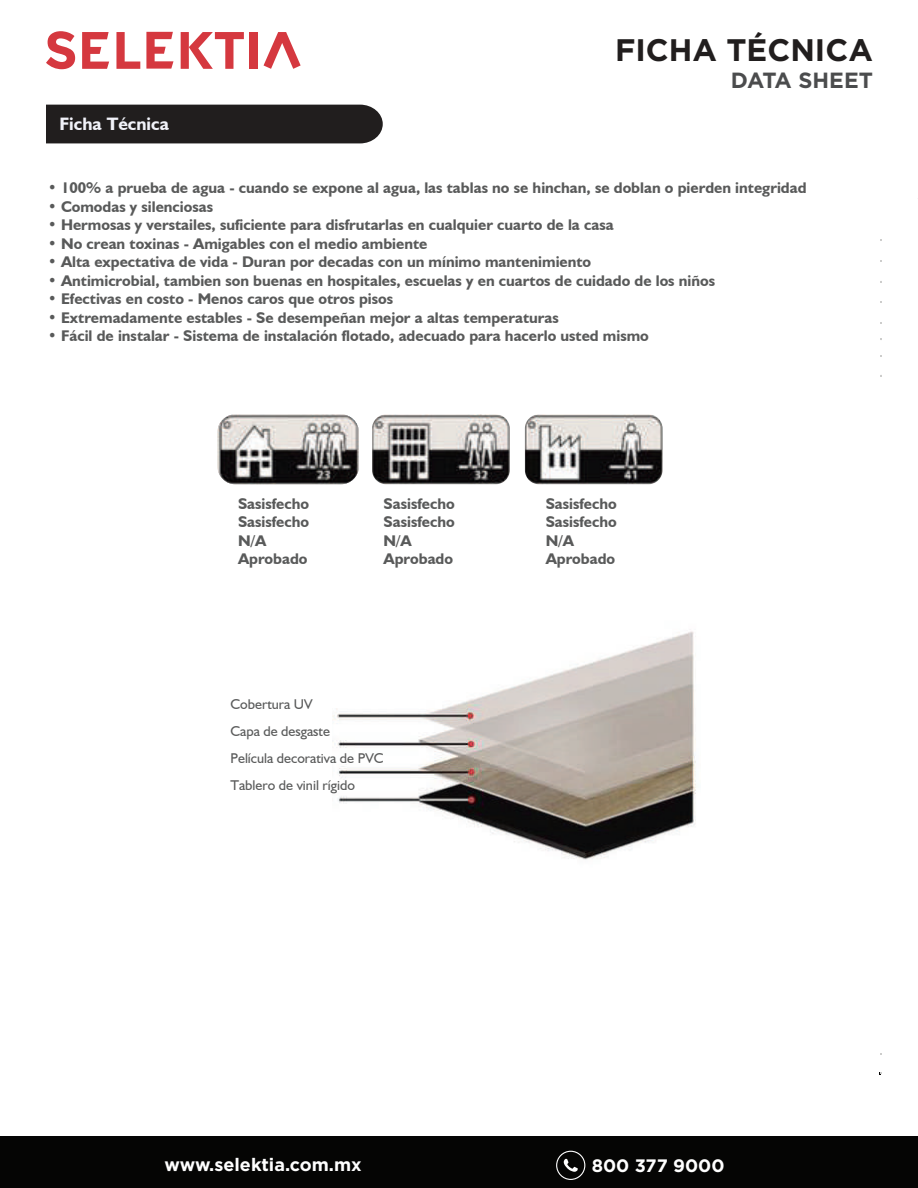
<style>
.page{position:relative;width:918px;height:1188px;background:#fff}
.page>*{position:absolute;margin:0;border:0;box-sizing:border-box;transform-origin:0 0}
.t1{font:700 31.05px "Gotham Pro";color:#211e1e}
.t2{font:700 21.9px "Gotham Pro";color:#4b4c4d}
.t3{font:700 18px "Gotham Pro";color:#fff}
.t4{font:700 18px "Humanist 521 BT";color:#f1f2f9}
.t5{font:700 15.45px/18.6px "Humanist 521 BT";color:#595a5a}
.t6{font:14.1px/27px "Humanist 521 BT";color:#595a5a}
</style>
<div class="page">
<svg style="left:264px;top:32px;width:37px;height:37px"></svg>
<div style="left:250px;top:32px;width:8px;height:37px;background:#d5383f"></div>
<svg style="left:181px;top:32px;width:63px;height:37px"></svg>
<svg style="left:116px;top:32px;width:24px;height:37px"></svg>
<svg style="left:82px;top:32px;width:27px;height:37px"></svg>
<svg style="left:46px;top:31px;width:29px;height:38px"></svg>
<svg style="left:146px;top:32px;width:27px;height:37px"></svg>
<div style="left:46px;top:105px;width:337px;height:38px;background:#211e1e"></div>
<div style="left:0;top:1136px;width:918px;height:52px;background:#050504"></div>
<svg style="left:556px;top:1151px;width:29px;height:29px"></svg>
<svg style="left:218px;top:414px;width:141px;height:70px"></svg>
<img style="left:372px;top:414px;width:138px;height:70px">
<img style="left:525px;top:414px;width:138px;height:70px">
<img style="left:333px;top:631px;width:363px;height:229px">
<h1 class="t1" style="left:615px;top:32px;width:259px">FICHA TÉCNICA</h1>
<p class="t4" style="left:59px;top:112px;width:111px">Ficha Técnica</p>
<h2 class="t2" style="left:731px;top:68px;width:144px">DATA SHEET</h2>
<p class="t5" style="left:48px;top:178px;width:760px">• 100% a prueba de agua - cuando se expone al agua, las tablas no se hinchan, se doblan o pierden integridad</p>
<p class="t5" style="left:48px;top:197px;width:167px">• Comodas y silenciosas</p>
<p class="t5" style="left:48px;top:215px;width:567px">• Hermosas y verstailes, suficiente para disfrutarlas en cualquier cuarto de la casa</p>
<p class="t5" style="left:48px;top:234px;width:381px">• No crean toxinas - Amigables con el medio ambiente</p>
<p class="t5" style="left:48px;top:252px;width:545px">• Alta expectativa de vida - Duran por decadas con un mínimo mantenimiento</p>
<p class="t5" style="left:48px;top:271px;width:669px">• Antimicrobial, tambien son buenas en hospitales, escuelas y en cuartos de cuidado de los niños</p>
<p class="t5" style="left:48px;top:289px;width:347px">• Efectivas en costo - Menos caros que otros pisos</p>
<p class="t5" style="left:48px;top:308px;width:513px">• Extremadamente estables - Se desempeñan mejor a altas temperaturas</p>
<p class="t5" style="left:48px;top:326px;width:603px">• Fácil de instalar - Sistema de instalación flotado, adecuado para hacerlo usted mismo</p>
<p class="t5" style="left:238px;top:494px;width:73px">Sasisfecho<br>Sasisfecho<br>N/A<br>Aprobado</p>
<p class="t5" style="left:384px;top:494px;width:73px">Sasisfecho<br>Sasisfecho<br>N/A<br>Aprobado</p>
<p class="t5" style="left:546px;top:494px;width:73px">Sasisfecho<br>Sasisfecho<br>N/A<br>Aprobado</p>
<p class="t6" style="left:230px;top:690px;width:155px">Cobertura UV<br>Capa de desgaste<br>Película decorativa de PVC<br>Tablero de vinil rígido</p>
<p class="t3" style="left:164px;top:1155px;width:199px">www.selektia.com.mx</p>
<p class="t3" style="left:592px;top:1155px;width:134px">800 377 9000</p>
</div>
